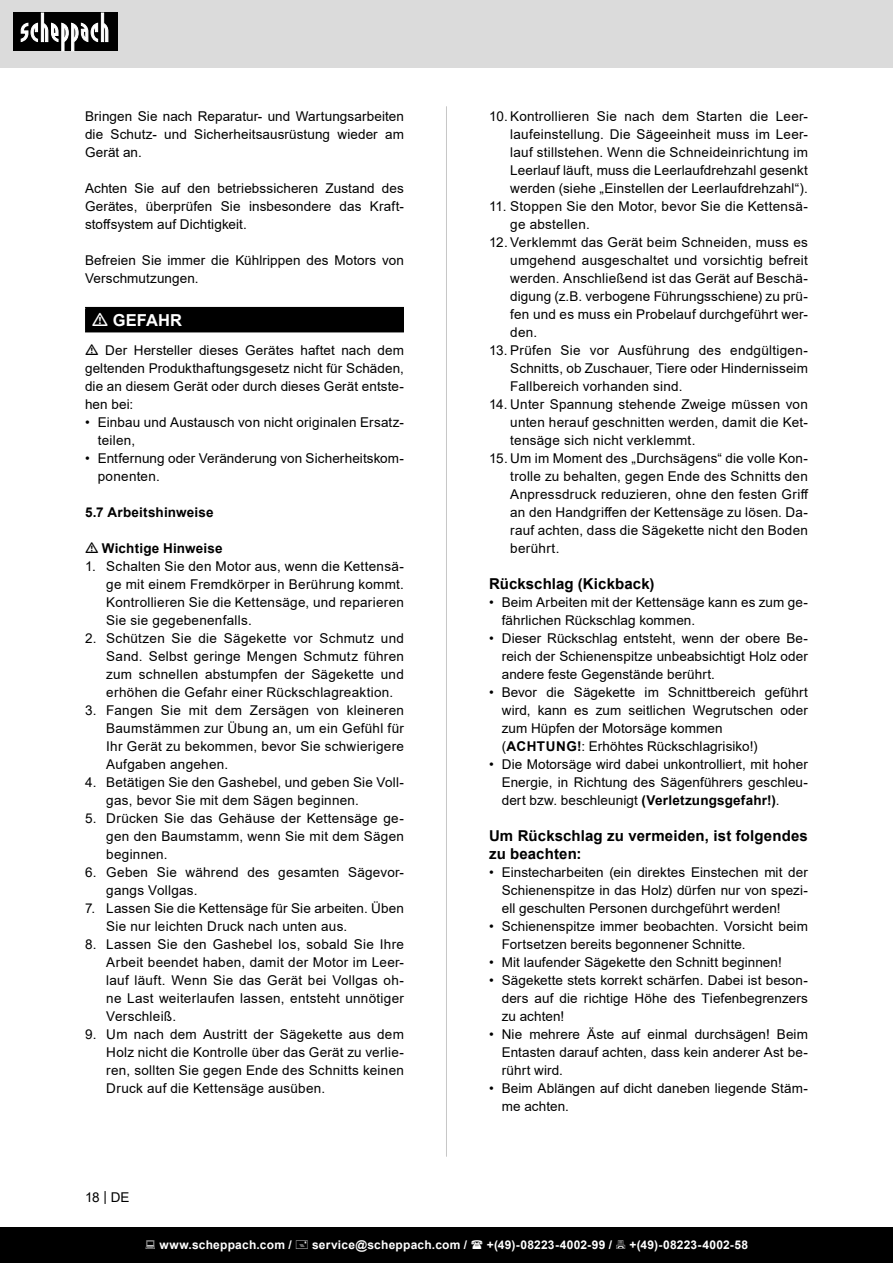
<style>
.page{position:relative;width:893px;height:1263px;background:#fff}
.page>*{position:absolute;margin:0;border:0;box-sizing:border-box;transform-origin:0 0}
.t1{font:700 16.5px "Arial";letter-spacing:.005em;color:#fff}
.t2{font:700 15px/18px "Arial";letter-spacing:.01em;color:#000}
.t3{font:13.5px/18px "Arial";letter-spacing:.01em;color:#000;text-align:justify}
.t4{font:700 13.5px "Arial";letter-spacing:.01em;color:#000}
.t5{font:700 12px "Arial";letter-spacing:.02em;color:#fff}
.s1{font-weight:700}
</style>
<div class="page">
<div style="left:0;top:0;width:893px;height:67px;background:#dbdbdb"></div>
<div style="left:0;top:1227px;width:893px;height:36px;background:#000"></div>
<div style="left:13px;top:13px;width:105px;height:38px;background:#000"></div>
<svg style="left:21px;top:13px;width:87px;height:38px"></svg>
<hr style="left:446px;top:106px;width:1px;height:1051px;background:#c7c7c7">
<div style="left:86px;top:308px;width:317px;height:24px;background:#000"></div>
<hr style="left:85px;top:307px;width:319px;height:1px;background:#000">
<hr style="left:85px;top:308px;width:2px;height:23px;background:#000">
<hr style="left:402px;top:308px;width:2px;height:23px;background:#000">
<hr style="left:85px;top:331px;width:319px;height:1px;background:#000">
<p class="t3" style="left:85px;top:107px;width:320px">Bringen Sie nach Reparatur- und Wartungsarbeiten die Schutz- und Sicherheitsausrüstung wieder am Gerät an.</p>
<p class="t3" style="left:85px;top:179px;width:320px">Achten Sie auf den betriebssicheren Zustand des Gerätes, überprüfen Sie insbesondere das Kraft&shy;stoffsystem auf Dichtigkeit.</p>
<p class="t3" style="left:85px;top:251px;width:320px">Befreien Sie immer die Kühlrippen des Motors von<br>Verschmutzungen.</p>
<p class="t1" style="left:113px;top:308px;width:71px">GEFAHR</p>
<p class="t3" style="left:85px;top:341px;width:320px;text-indent:20px">Der Hersteller dieses Gerätes haftet nach dem geltenden Produkthaftungsgesetz nicht für Schäden, die an diesem Gerät oder durch dieses Gerät entste&shy;hen bei:</p>
<p class="t3" style="left:98px;top:413px;width:307px;text-indent:-13px">• Einbau und Austausch von nicht originalen Ersatz&shy;teilen,</p>
<p class="t3" style="left:98px;top:449px;width:308px;text-indent:-13px">• Entfernung oder Veränderung von Sicherheitskom&shy;ponenten.</p>
<p class="t4" style="left:85px;top:503px;width:130px">5.7 Arbeitshinweise</p>
<p class="t4" style="left:102px;top:539px;width:122px">Wichtige Hinweise</p>
<p class="t3" style="left:106px;top:557px;width:299px;text-indent:-21px">1. Schalten Sie den Motor aus, wenn die Kettensä&shy;ge mit einem Fremdkörper in Berührung kommt.<br>Kontrollieren Sie die Kettensäge, und reparieren Sie sie gegebenenfalls.</p>
<p class="t3" style="left:106px;top:629px;width:299px;text-indent:-21px">2. Schützen Sie die Sägekette vor Schmutz und Sand. Selbst geringe Mengen Schmutz führen zum schnellen abstumpfen der Sägekette und erhöhen die Gefahr einer Rückschlagreaktion.</p>
<p class="t3" style="left:106px;top:701px;width:299px;text-indent:-21px">3. Fangen Sie mit dem Zersägen von kleineren Baumstämmen zur Übung an, um ein Gefühl für Ihr Gerät zu bekommen, bevor Sie schwierigere Aufgaben angehen.</p>
<p class="t3" style="left:106px;top:773px;width:299px;text-indent:-21px">4. Betätigen Sie den Gashebel, und geben Sie Voll&shy;gas, bevor Sie mit dem Sägen beginnen.</p>
<p class="t3" style="left:106px;top:809px;width:299px;text-indent:-21px">5. Drücken Sie das Gehäuse der Kettensäge ge&shy;gen den Baumstamm, wenn Sie mit dem Sägen beginnen.</p>
<p class="t3" style="left:106px;top:863px;width:299px;text-indent:-21px">6. Geben Sie während des gesamten Sägevor&shy;gangs Vollgas.</p>
<p class="t3" style="left:106px;top:899px;width:299px;text-indent:-21px">7. Lassen Sie die Kettensäge für Sie arbeiten. Üben<br>Sie nur leichten Druck nach unten aus.</p>
<p class="t3" style="left:106px;top:935px;width:299px;text-indent:-21px">8. Lassen Sie den Gashebel los, sobald Sie Ihre Arbeit beendet haben, damit der Motor im Leer&shy;lauf läuft. Wenn Sie das Gerät bei Vollgas oh&shy;ne Last weiterlaufen lassen, entsteht unnötiger Verschleiß.</p>
<p class="t3" style="left:106px;top:1025px;width:299px;text-indent:-21px">9. Um nach dem Austritt der Sägekette aus dem Holz nicht die Kontrolle über das Gerät zu verlie&shy;ren, sollten Sie gegen Ende des Schnitts keinen Druck auf die Kettensäge ausüben.</p>
<p class="t3" style="left:85px;top:1188px;width:46px">18 | DE</p>
<p class="t3" style="left:510px;top:107px;width:299px;text-indent:-21px">10. Kontrollieren Sie nach dem Starten die Leer&shy;laufeinstellung. Die Sägeeinheit muss im Leer&shy;lauf stillstehen. Wenn die Schneideinrichtung im Leerlauf läuft, muss die Leerlaufdrehzahl gesenkt werden (siehe „Einstellen der Leerlaufdrehzahl“).</p>
<p class="t3" style="left:510px;top:197px;width:299px;text-indent:-21px">11. Stoppen Sie den Motor, bevor Sie die Kettensä&shy;ge abstellen.</p>
<p class="t3" style="left:510px;top:233px;width:299px;text-indent:-21px">12. Verklemmt das Gerät beim Schneiden, muss es umgehend ausgeschaltet und vorsichtig befreit werden. Anschließend ist das Gerät auf Beschä&shy;digung (z.B. verbogene Führungsschiene) zu prü&shy;fen und es muss ein Probelauf durchgeführt wer&shy;den.</p>
<p class="t3" style="left:510px;top:341px;width:299px;text-indent:-21px">13. Prüfen Sie vor Ausführung des endgültigen-Schnitts, ob Zuschauer, Tiere oder Hindernisseim Fallbereich vorhanden sind.</p>
<p class="t3" style="left:510px;top:395px;width:299px;text-indent:-21px">14. Unter Spannung stehende Zweige müssen von unten herauf geschnitten werden, damit die Ket&shy;tensäge sich nicht verklemmt.</p>
<p class="t3" style="left:510px;top:449px;width:300px;text-indent:-21px">15. Um im Moment des „Durchsägens“ die volle Kon&shy;trolle zu behalten, gegen Ende des Schnitts den Anpressdruck reduzieren, ohne den festen Griff an den Handgriffen der Kettensäge zu lösen. Da&shy;rauf achten, dass die Sägekette nicht den Boden berührt.</p>
<p class="t2" style="left:489px;top:575px;width:167px">Rückschlag (Kickback)</p>
<p class="t3" style="left:502px;top:593px;width:308px;text-indent:-13px">• Beim Arbeiten mit der Kettensäge kann es zum ge&shy;fährlichen Rückschlag kommen.</p>
<p class="t3" style="left:502px;top:629px;width:308px;text-indent:-13px">• Dieser Rückschlag entsteht, wenn der obere Be&shy;reich der Schienenspitze unbeabsichtigt Holz oder andere feste Gegenstände berührt.</p>
<p class="t3" style="left:502px;top:683px;width:308px;text-indent:-13px">• Bevor die Sägekette im Schnittbereich geführt wird, kann es zum seitlichen Wegrutschen oder zum Hüpfen der Motorsäge kommen</p>
<p class="t3" style="left:502px;top:737px;width:258px">(<span class="s1">ACHTUNG!</span>: Erhöhtes Rückschlagrisiko!)</p>
<p class="t3" style="left:502px;top:755px;width:308px;text-indent:-13px">• Die Motorsäge wird dabei unkontrolliert, mit hoher Energie, in Richtung des Sägenführers geschleu&shy;dert bzw. beschleunigt <span class="s1">(Verletzungsgefahr!)</span>.</p>
<p class="t2" style="left:489px;top:827px;width:320px">Um Rückschlag zu vermeiden, ist folgendes zu beachten:</p>
<p class="t3" style="left:502px;top:863px;width:308px;text-indent:-13px">• Einstecharbeiten (ein direktes Einstechen mit der Schienenspitze in das Holz) dürfen nur von spezi&shy;ell geschulten Personen durchgeführt werden!</p>
<p class="t3" style="left:502px;top:917px;width:308px;text-indent:-13px">• Schienenspitze immer beobachten. Vorsicht beim<br>Fortsetzen bereits begonnener Schnitte.</p>
<p class="t3" style="left:489px;top:953px;width:294px">• Mit laufender Sägekette den Schnitt beginnen!</p>
<p class="t3" style="left:502px;top:971px;width:308px;text-indent:-13px">• Sägekette stets korrekt schärfen. Dabei ist beson&shy;ders auf die richtige Höhe des Tiefenbegrenzers zu achten!</p>
<p class="t3" style="left:502px;top:1025px;width:308px;text-indent:-13px">• Nie mehrere Äste auf einmal durchsägen! Beim Entasten darauf achten, dass kein anderer Ast be&shy;rührt wird.</p>
<p class="t3" style="left:502px;top:1079px;width:308px;text-indent:-13px">• Beim Ablängen auf dicht daneben liegende Stäm&shy;me achten.</p>
<p class="t5" style="left:159px;top:1236px;width:134px">www.scheppach.com /</p>
<p class="t5" style="left:312px;top:1236px;width:157px">service@scheppach.com /</p>
<p class="t5" style="left:487px;top:1236px;width:127px">+(49)-08223-4002-99 /</p>
<p class="t5" style="left:629px;top:1236px;width:120px">+(49)-08223-4002-58</p>
</div>
